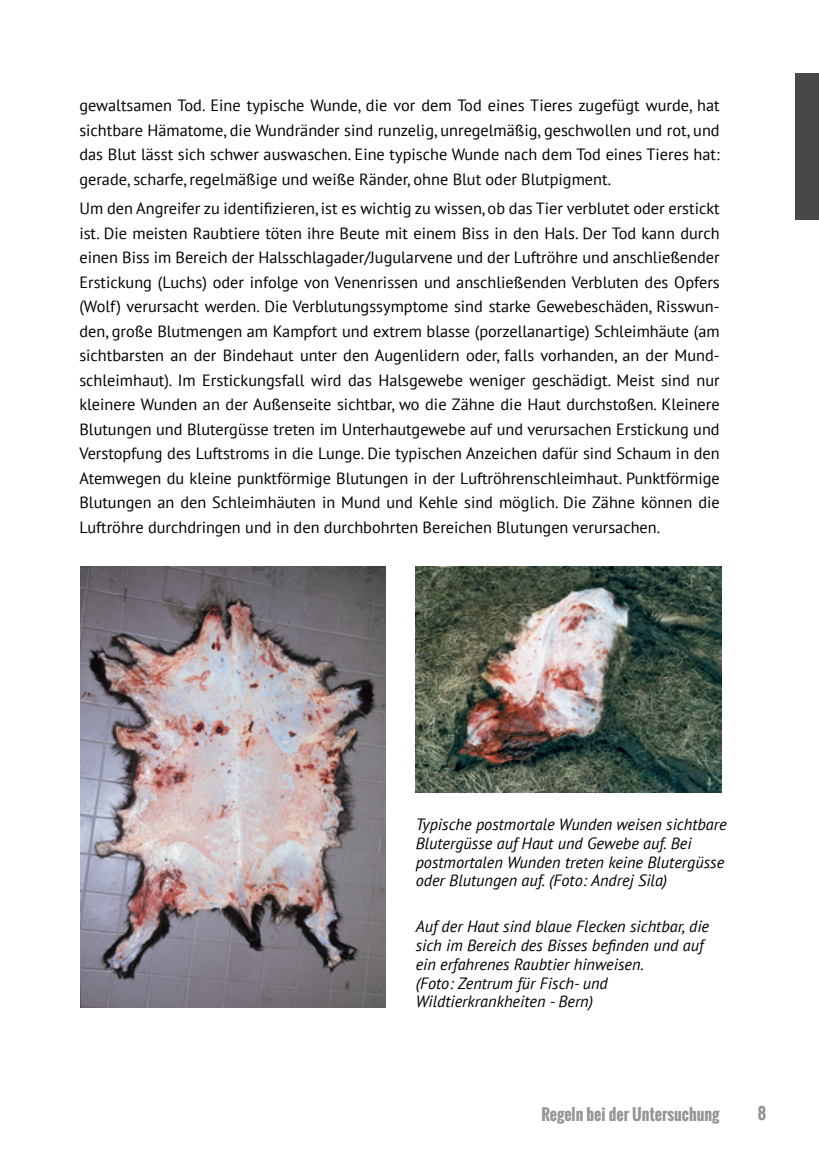
<style>
.page{position:relative;width:819px;height:1166px;background:#fff}
.page>*{position:absolute;margin:0;border:0;box-sizing:border-box;transform-origin:0 0}
.t1{font:16.28px/24.5px "PT Sans";color:#000;text-align:justify}
.t2{font:italic 16.28px/18.7px "PT Sans";color:#000}
.t3{font:700 15.75px "Oswald";color:#949499}
</style>
<div class="page">
<div style="left:795px;top:73px;width:24px;height:147px;background:#48484a"></div>
<img style="left:415px;top:567px;width:306px;height:225px">
<img style="left:81px;top:567px;width:305px;height:441px">
<p class="t1" style="left:79px;top:93px;width:641px">gewaltsamen Tod. Eine typische Wunde, die vor dem Tod eines Tieres zugefügt wurde, hat sichtbare Hämatome, die Wundränder sind runzelig, unregelmäßig, geschwollen und rot, und das Blut lässt sich schwer auswaschen. Eine typische Wunde nach dem Tod eines Tieres hat: gerade, scharfe, regelmäßige und weiße Ränder, ohne Blut oder Blutpigment.</p>
<p class="t1" style="left:79px;top:196px;width:641px">Um den Angreifer zu identifizieren, ist es wichtig zu wissen, ob das Tier verblutet oder erstickt ist. Die meisten Raubtiere töten ihre Beute mit einem Biss in den Hals. Der Tod kann durch einen Biss im Bereich der Halsschlagader/Jugularvene und der Luftröhre und anschließender Erstickung (Luchs) oder infolge von Venenrissen und anschließenden Verbluten des Opfers (Wolf) verursacht werden. Die Verblutungssymptome sind starke Gewebeschäden, Risswun&shy;den, große Blutmengen am Kampfort und extrem blasse (porzellanartige) Schleimhäute (am sichtbarsten an der Bindehaut unter den Augenlidern oder, falls vorhanden, an der Mund&shy;schleimhaut). Im Erstickungsfall wird das Halsgewebe weniger geschädigt. Meist sind nur kleinere Wunden an der Außenseite sichtbar, wo die Zähne die Haut durchstoßen. Kleinere Blutungen und Blutergüsse treten im Unterhautgewebe auf und verursachen Erstickung und Verstopfung des Luftstroms in die Lunge. Die typischen Anzeichen dafür sind Schaum in den Atemwegen du kleine punktförmige Blutungen in der Luftröhrenschleimhaut. Punktförmige Blutungen an den Schleimhäuten in Mund und Kehle sind möglich. Die Zähne können die Luftröhre durchdringen und in den durchbohrten Bereichen Blutungen verursachen.</p>
<p class="t2" style="left:415px;top:815px;width:312px">Typische postmortale Wunden weisen sichtbare Blutergüsse auf Haut und Gewebe auf. Bei postmortalen Wunden treten keine Blutergüsse oder Blutungen auf. (Foto: Andrej Sila)</p>
<p class="t2" style="left:415px;top:917px;width:295px">Auf der Haut sind blaue Flecken sichtbar, die sich im Bereich des Bisses befinden und auf ein erfahrenes Raubtier hinweisen.<br>(Foto: Zentrum für Fisch- und Wildtierkrankheiten - Bern)</p>
<p class="t3" style="left:541px;top:1102px;width:180px">Regeln bei der Untersuchung</p>
<p class="t3" style="left:757px;top:1101px;width:10px">8</p>
</div>
